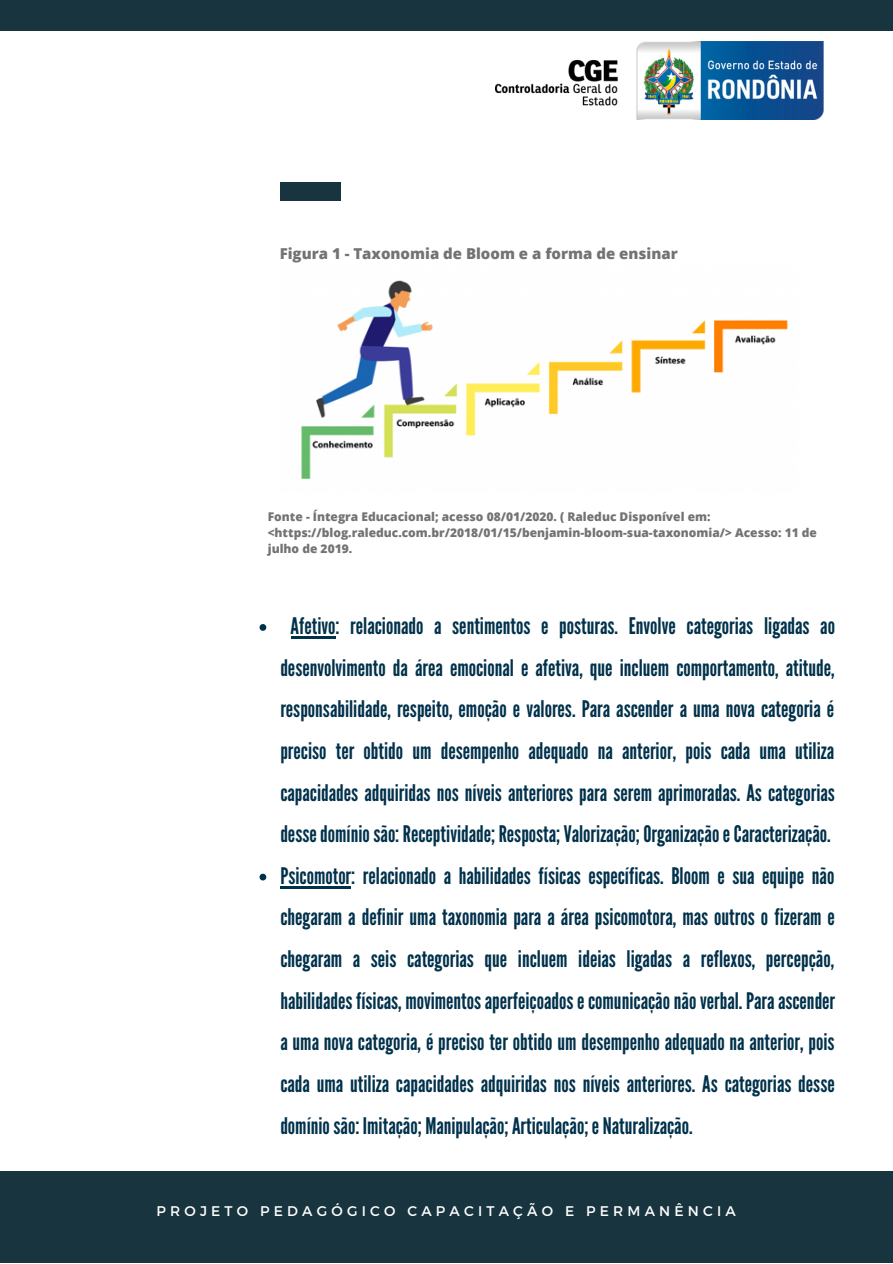
<style>
.page{position:relative;width:893px;height:1264px;background:#fff}
.page>*{position:absolute;margin:0;border:0;box-sizing:border-box;transform-origin:0 0}
.t1{font:22.8px/41.5px "League Gothic";color:#00314b}
.t2{font:800 15px "Open Sans";color:#737373}
.t3{font:13.95px "Montserrat";letter-spacing:.3em;color:#fff}
.t4{font:800 12px/16px "Open Sans";color:#737373}
</style>
<div class="page">
<div style="left:0;top:1171px;width:892px;height:91px;background:#18343f"></div>
<div style="left:0;top:0;width:892px;height:30px;background:#18343f"></div>
<div style="left:279px;top:182px;width:61px;height:18px;background:#18343f"></div>
<img style="left:495px;top:41px;width:328px;height:79px">
<img style="left:301px;top:280px;width:487px;height:199px">
<svg style="left:259px;top:624px;width:7px;height:6px"></svg>
<hr style="left:290px;top:636px;width:45px;height:2px;background:#00314b">
<svg style="left:259px;top:873px;width:7px;height:7px"></svg>
<hr style="left:280px;top:886px;width:71px;height:2px;background:#00314b">
<p class="t2" style="left:279px;top:243px;width:399px">Figura 1 - Taxonomia de Bloom e a forma de ensinar</p>
<p class="t4" style="left:268px;top:508px;width:550px">Fonte - Íntegra Educacional; acesso 08/01/2020. ( Raleduc Disponível em: &lt;https://blog.raleduc.com.br/2018/01/15/benjamin-bloom-sua-taxonomia/&gt; Acesso: 11 de julho de 2019.</p>
<p class="t1" style="left:280px;top:605px;width:556px;text-indent:10px">Afetivo: relacionado a sentimentos e posturas. Envolve categorias ligadas ao desenvolvimento da área emocional e afetiva, que incluem comportamento, atitude, responsabilidade, respeito, emoção e valores. Para ascender a uma nova categoria é preciso ter obtido um desempenho adequado na anterior, pois cada uma utiliza capacidades adquiridas nos níveis anteriores para serem aprimoradas. As categorias dessedomíniosão:Receptividade;Resposta;Valorização;OrganizaçãoeCaracterização.<br>Psicomotor: relacionado a habilidades físicas específicas. Bloom e sua equipe não chegaram a definir uma taxonomia para a área psicomotora, mas outros o fizeram e chegaram a seis categorias que incluem ideias ligadas a reflexos, percepção, habilidades físicas, movimentos aperfeiçoados e comunicação não verbal. Para ascender a uma nova categoria, é preciso ter obtido um desempenho adequado na anterior, pois cada uma utiliza capacidades adquiridas nos níveis anteriores. As categorias desse domíniosão: Imitação; Manipulação;Articulação;eNaturalização.</p>
<p class="t3" style="left:156px;top:1202px;width:581px">PROJETO PEDAGÓGICO CAPACITAÇÃO E PERMANÊNCIA</p>
</div>
